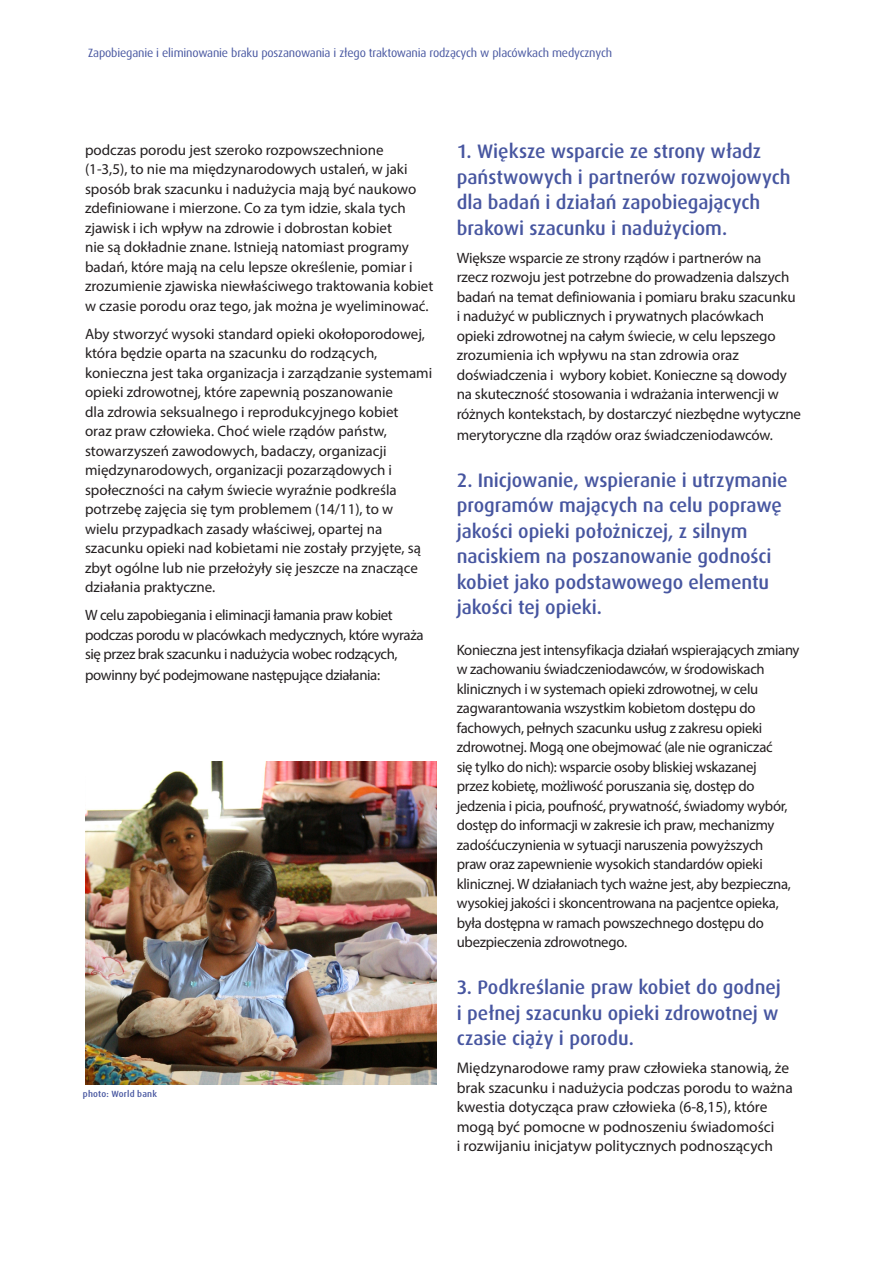
<style>
.page{position:relative;width:893px;height:1263px;background:#fff}
.page>*{position:absolute;margin:0;border:0;box-sizing:border-box;transform-origin:0 0}
.Head_1{font:500 19.5px/25.5px "Dax Pro";letter-spacing:-.005em;color:#4756a0}
.t1{font:15.45px/19.5px "Myriad Pro";color:#231f20}
.Head_1-2{font:15px/19.5px "Myriad Pro";letter-spacing:-.01em;color:#231f20}
.Main_heading{font:12px "Dax Pro";letter-spacing:-.015em;color:#4756a0}
.Head_1-3{font:500 9px "Dax Pro";letter-spacing:.025em;color:#4756a0}
</style>
<div class="page">
<img style="left:85px;top:761px;width:351px;height:323px">
<p class="Main_heading" style="left:88px;top:45px;width:525px">Zapobieganie i eliminowanie braku poszanowania i złego traktowania rodzących w placówkach medycznych</p>
<p class="Head_1-2" style="left:85px;top:140px;width:350px">podczas porodu jest szeroko rozpowszechnione<br>(1-3,5), to nie ma międzynarodowych ustaleń, w jaki sposób brak szacunku i nadużycia mają być naukowo zdefiniowane i mierzone. Co za tym idzie, skala tych zjawisk i ich wpływ na zdrowie i dobrostan kobiet<br>nie są dokładnie znane. Istnieją natomiast programy badań, które mają na celu lepsze określenie, pomiar i zrozumienie zjawiska niewłaściwego traktowania kobiet w czasie porodu oraz tego, jak można je wyeliminować.</p>
<p class="Head_1-2" style="left:85px;top:324px;width:349px">Aby stworzyć wysoki standard opieki okołoporodowej, która będzie oparta na szacunku do rodzących, konieczna jest taka organizacja i zarządzanie systemami opieki zdrowotnej, które zapewnią poszanowanie<br>dla zdrowia seksualnego i reprodukcyjnego kobiet<br>oraz praw człowieka. Choć wiele rządów państw, stowarzyszeń zawodowych, badaczy, organizacji międzynarodowych, organizacji pozarządowych i społeczności na całym świecie wyraźnie podkreśla potrzebę zajęcia się tym problemem (14/11), to w<br>wielu przypadkach zasady właściwej, opartej na szacunku opieki nad kobietami nie zostały przyjęte, są zbyt ogólne lub nie przełożyły się jeszcze na znaczące działania praktyczne.</p>
<p class="Head_1-2" style="left:85px;top:605px;width:340px">W celu zapobiegania i eliminacji łamania praw kobiet podczas porodu w placówkach medycznych, które wyraża się przez brak szacunku i nadużycia wobec rodzących,</p>
<p class="Head_1-2" style="left:85px;top:665px;width:297px">powinny być podejmowane następujące działania:</p>
<p class="Head_1-3" style="left:83px;top:1088px;width:76px">photo: World bank</p>
<p class="Head_1" style="left:457px;top:138px;width:335px">1. Większe wsparcie ze strony władz państwowych i partnerów rozwojowych dla badań i działań zapobiegających brakowi szacunku i nadużyciom.</p>
<p class="Head_1-2" style="left:457px;top:248px;width:346px">Większe wsparcie ze strony rządów i partnerów na<br>rzecz rozwoju jest potrzebne do prowadzenia dalszych badań na temat definiowania i pomiaru braku szacunku i nadużyć w publicznych i prywatnych placówkach opieki zdrowotnej na całym świecie, w celu lepszego zrozumienia ich wpływu na stan zdrowia oraz doświadczenia i wybory kobiet. Konieczne są dowody na skuteczność stosowania i wdrażania interwencji w różnych kontekstach, by dostarczyć niezbędne wytyczne</p>
<p class="Head_1-2" style="left:457px;top:425px;width:318px">merytoryczne dla rządów oraz świadczeniodawców.</p>
<p class="Head_1" style="left:457px;top:466px;width:332px">2. Inicjowanie, wspieranie i utrzymanie programów mających na celu poprawę jakości opieki położniczej, z silnym naciskiem na poszanowanie godności kobiet jako podstawowego elementu jakości tej opieki.</p>
<p class="Head_1-2" style="left:457px;top:640px;width:344px">Konieczna jest intensyfikacja działań wspierających zmiany w zachowaniu świadczeniodawców, w środowiskach klinicznych i w systemach opieki zdrowotnej, w celu zagwarantowania wszystkim kobietom dostępu do fachowych, pełnych szacunku usług z zakresu opieki zdrowotnej. Mogą one obejmować (ale nie ograniczać<br>się tylko do nich): wsparcie osoby bliskiej wskazanej<br>przez kobietę, możliwość poruszania się, dostęp do jedzenia i picia, poufność, prywatność, świadomy wybór, dostęp do informacji w zakresie ich praw, mechanizmy zadośćuczynienia w sytuacji naruszenia powyższych<br>praw oraz zapewnienie wysokich standardów opieki klinicznej. W działaniach tych ważne jest, aby bezpieczna, wysokiej jakości i skoncentrowana na pacjentce opieka, była dostępna w ramach powszechnego dostępu do ubezpieczenia zdrowotnego.</p>
<p class="Head_1" style="left:457px;top:974px;width:326px;text-align:justify">3. Podkreślanie praw kobiet do godnej i pełnej szacunku opieki zdrowotnej w czasie ciąży i porodu.</p>
<p class="t1" style="left:457px;top:1058px;width:338px">Międzynarodowe ramy praw człowieka stanowią, że brak szacunku i nadużycia podczas porodu to ważna kwestia dotycząca praw człowieka (6-8,15), które mogą być pomocne w podnoszeniu świadomości<br>i rozwijaniu inicjatyw politycznych podnoszących</p>
</div>
